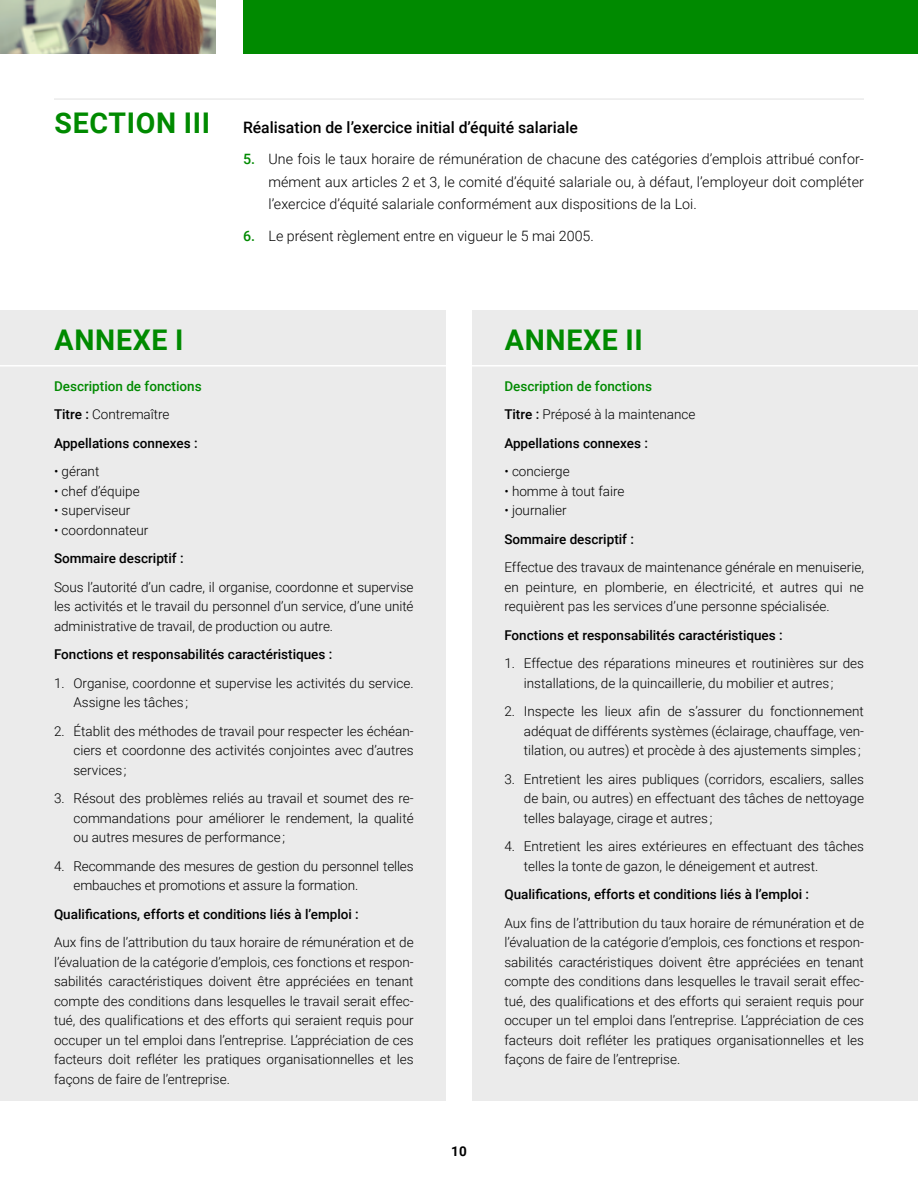
<style>
.page{position:relative;width:918px;height:1188px;background:#fff}
.page>*{position:absolute;margin:0;border:0;box-sizing:border-box;transform-origin:0 0}
._1-Sous-titre_1{font:700 28.5px "Roboto";letter-spacing:.025em;color:#008a00}
._1-Texte_courant{font:500 15.75px "Roboto";color:#000}
._1-Texte_courant-2{font:300 14.25px/22.5px "Roboto";letter-spacing:.005em;color:#000;text-align:justify}
._1-Texte_courant-3{font:300 13.5px/19.5px "Roboto";color:#000;text-align:justify}
._1-Texte_courant-4{font:500 13.5px "Roboto";color:#000}
._1-Texte_courant-5{font:500 13.5px "Roboto";color:#008a00}
.t1{font:700 13.5px "Roboto";color:#000}
.s1{font-weight:500;color:#008a00}
.s2{font-weight:500}
</style>
<div class="page">
<div style="left:472px;top:310px;width:446px;height:791px;background:#ebebeb"></div>
<div style="left:0;top:310px;width:446px;height:791px;background:#ebebeb"></div>
<img style="left:0;top:0;width:216px;height:54px">
<div style="left:243px;top:0;width:675px;height:54px;background:#008a00"></div>
<hr style="left:54px;top:98px;width:810px;height:2px;background:#ebebeb">
<hr style="left:0;top:365px;width:918px;height:2px;background:#fff">
<p class="_1-Sous-titre_1" style="left:55px;top:103px;width:157px">SECTION III</p>
<p class="_1-Texte_courant" style="left:243px;top:116px;width:336px">Réalisation de l’exercice initial d’équité salariale</p>
<p class="_1-Texte_courant-2" style="left:268px;top:148px;width:597px;text-indent:-26px"><span class="s1">5.</span> Une fois le taux horaire de rémunération de chacune des catégories d’emplois attribué confor&shy;mément aux articles 2 et 3, le comité d’équité salariale ou, à défaut, l’employeur doit compléter l’exercice d’équité salariale conformément aux dispositions de la Loi.</p>
<p class="_1-Texte_courant-2" style="left:243px;top:224px;width:352px"><span class="s1">6.</span> Le présent règlement entre en vigueur le 5 mai 2005.</p>
<p class="_1-Sous-titre_1" style="left:55px;top:320px;width:131px">ANNEXE I</p>
<p class="_1-Texte_courant-5" style="left:54px;top:377px;width:149px">Description de fonctions</p>
<p class="_1-Texte_courant-3" style="left:54px;top:404px;width:117px"><span class="s2">Titre :</span> Contremaître</p>
<p class="_1-Texte_courant-4" style="left:54px;top:434px;width:145px">Appellations connexes :</p>
<p class="_1-Texte_courant-3" style="left:54px;top:461px;width:47px">• gérant</p>
<p class="_1-Texte_courant-3" style="left:54px;top:481px;width:87px">• chef d’équipe</p>
<p class="_1-Texte_courant-3" style="left:54px;top:500px;width:78px">• superviseur</p>
<p class="_1-Texte_courant-3" style="left:54px;top:520px;width:96px">• coordonnateur</p>
<p class="_1-Texte_courant-4" style="left:54px;top:549px;width:131px">Sommaire descriptif :</p>
<p class="_1-Texte_courant-3" style="left:54px;top:577px;width:361px">Sous l’autorité d’un cadre, il organise, coordonne et supervise les activités et le travail du personnel d’un service, d’une unité administrative de travail, de production ou autre.</p>
<p class="_1-Texte_courant-4" style="left:54px;top:645px;width:280px">Fonctions et responsabilités caractéristiques :</p>
<p class="_1-Texte_courant-3" style="left:74px;top:673px;width:342px;text-indent:-20px">1. Organise, coordonne et supervise les activités du service.<br>Assigne les tâches ;</p>
<p class="_1-Texte_courant-3" style="left:74px;top:721px;width:342px;text-indent:-20px">2. Établit des méthodes de travail pour respecter les échéan&shy;ciers et coordonne des activités conjointes avec d’autres services ;</p>
<p class="_1-Texte_courant-3" style="left:74px;top:788px;width:342px;text-indent:-20px">3. Résout des problèmes reliés au travail et soumet des re&shy;commandations pour améliorer le rendement, la qualité ou autres mesures de performance ;</p>
<p class="_1-Texte_courant-3" style="left:74px;top:856px;width:342px;text-indent:-20px">4. Recommande des mesures de gestion du personnel telles embauches et promotions et assure la formation.</p>
<p class="_1-Texte_courant-4" style="left:54px;top:904px;width:306px">Qualifications, efforts et conditions liés à l’emploi :</p>
<p class="_1-Texte_courant-3" style="left:54px;top:932px;width:361px">Aux fins de l’attribution du taux horaire de rémunération et de l’évaluation de la catégorie d’emplois, ces fonctions et respon&shy;sabilités caractéristiques doivent être appréciées en tenant compte des conditions dans lesquelles le travail serait effec&shy;tué, des qualifications et des efforts qui seraient requis pour occuper un tel emploi dans l’entreprise. L’appréciation de ces facteurs doit refléter les pratiques organisationnelles et les façons de faire de l’entreprise.</p>
<p class="t1" style="left:451px;top:1141px;width:17px">10</p>
<p class="_1-Sous-titre_1" style="left:505px;top:320px;width:140px">ANNEXE II</p>
<p class="_1-Texte_courant-5" style="left:504px;top:377px;width:149px">Description de fonctions</p>
<p class="_1-Texte_courant-3" style="left:504px;top:404px;width:193px"><span class="s2">Titre :</span> Préposé à la maintenance</p>
<p class="_1-Texte_courant-4" style="left:504px;top:434px;width:145px">Appellations connexes :</p>
<p class="_1-Texte_courant-3" style="left:504px;top:461px;width:67px">• concierge</p>
<p class="_1-Texte_courant-3" style="left:504px;top:481px;width:122px">• homme à tout faire</p>
<p class="_1-Texte_courant-3" style="left:504px;top:500px;width:64px">• journalier</p>
<p class="_1-Texte_courant-4" style="left:504px;top:530px;width:131px">Sommaire descriptif :</p>
<p class="_1-Texte_courant-3" style="left:504px;top:557px;width:361px">Effectue des travaux de maintenance générale en menuiserie, en peinture, en plomberie, en électricité, et autres qui ne requièrent pas les services d’une personne spécialisée.</p>
<p class="_1-Texte_courant-4" style="left:504px;top:626px;width:280px">Fonctions et responsabilités caractéristiques :</p>
<p class="_1-Texte_courant-3" style="left:524px;top:653px;width:342px;text-indent:-20px">1. Effectue des réparations mineures et routinières sur des installations, de la quincaillerie, du mobilier et autres ;</p>
<p class="_1-Texte_courant-3" style="left:524px;top:701px;width:342px;text-indent:-20px">2. Inspecte les lieux afin de s’assurer du fonctionnement adéquat de différents systèmes (éclairage, chauffage, ven&shy;tilation, ou autres) et procède à des ajustements simples ;</p>
<p class="_1-Texte_courant-3" style="left:524px;top:769px;width:342px;text-indent:-20px">3. Entretient les aires publiques (corridors, escaliers, salles de bain, ou autres) en effectuant des tâches de nettoyage telles balayage, cirage et autres ;</p>
<p class="_1-Texte_courant-3" style="left:524px;top:836px;width:342px;text-indent:-20px">4. Entretient les aires extérieures en effectuant des tâches telles la tonte de gazon, le déneigement et autrest.</p>
<p class="_1-Texte_courant-4" style="left:504px;top:885px;width:306px">Qualifications, efforts et conditions liés à l’emploi :</p>
<p class="_1-Texte_courant-3" style="left:504px;top:913px;width:361px">Aux fins de l’attribution du taux horaire de rémunération et de l’évaluation de la catégorie d’emplois, ces fonctions et respon&shy;sabilités caractéristiques doivent être appréciées en tenant compte des conditions dans lesquelles le travail serait effec&shy;tué, des qualifications et des efforts qui seraient requis pour occuper un tel emploi dans l’entreprise. L’appréciation de ces facteurs doit refléter les pratiques organisationnelles et les façons de faire de l’entreprise.</p>
</div>
